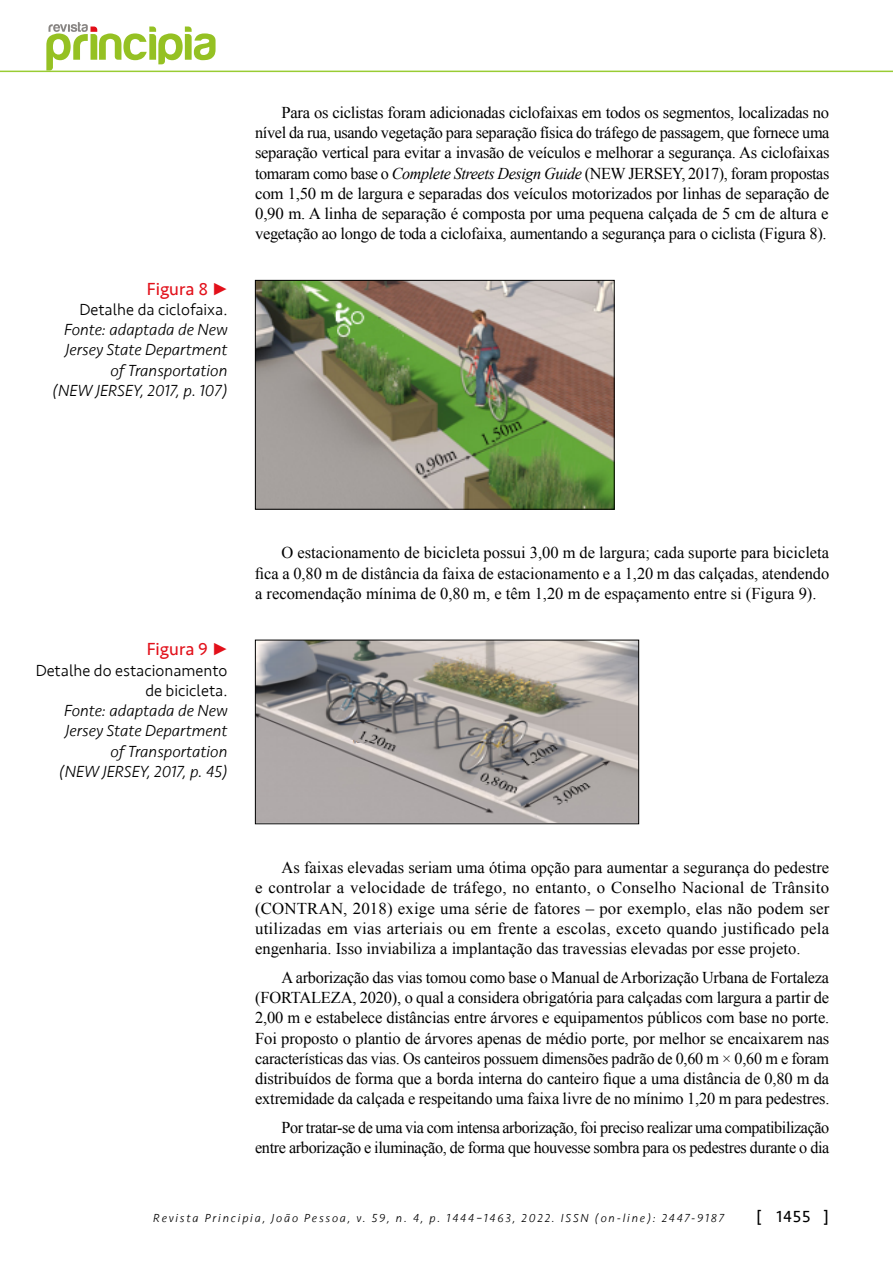
<style>
.page{position:relative;width:893px;height:1263px;background:#fff}
.page>*{position:absolute;margin:0;border:0;box-sizing:border-box;transform-origin:0 0}
.t1{font:18px "Seravek";color:#e2101a}
.t2{font:16.5px/20.2px "Times New Roman";letter-spacing:-.02em;color:#000;text-align:justify}
.t3{font:italic 300 16.5px/20.2px "Seravek";color:#000;text-align:right}
.t4{font:300 16.5px/20.2px "Seravek";color:#000;text-align:right}
.t5{font:16.5px "Seravek";color:#000}
.t6{font:italic 300 12px "Seravek";letter-spacing:.15em;color:#000}
.s1{font-style:italic}
</style>
<div class="page">
<hr style="left:0;top:71px;width:893px;height:1px;background:#9c3">
<img style="left:257px;top:282px;width:355px;height:225px">
<div style="left:255px;top:280px;width:359px;height:229px;border:1px solid #000"></div>
<img style="left:257px;top:642px;width:380px;height:180px">
<div style="left:255px;top:640px;width:384px;height:184px;border:1px solid #000"></div>
<svg style="left:46px;top:22px;width:170px;height:49px"></svg>
<p class="t1" style="left:147px;top:275px;width:82px">Figura 8 •</p>
<p class="t4" style="left:79px;top:300px;width:150px">Detalhe da ciclofaixa.</p>
<p class="t3" style="left:53px;top:320px;width:176px">Fonte: adaptada de New<br>Jersey State Department of Transportation<br>(NEW JERSEY, 2017, p. 107)</p>
<p class="t2" style="left:255px;top:102px;width:576px;text-indent:26px">Para os ciclistas foram adicionadas ciclofaixas em todos os segmentos, localizadas no nível da rua, usando vegetação para separação física do tráfego de passagem, que fornece uma separação vertical para evitar a invasão de veículos e melhorar a segurança. As ciclofaixas tomaram como base o <span class="s1">Complete Streets Design Guide</span> (NEW JERSEY, 2017), foram propostas com 1,50 m de largura e separadas dos veículos motorizados por linhas de separação de 0,90 m. A linha de separação é composta por uma pequena calçada de 5 cm de altura e vegetação ao longo de toda a ciclofaixa, aumentando a segurança para o ciclista (Figura 8).</p>
<p class="t1" style="left:147px;top:635px;width:82px">Figura 9 •</p>
<p class="t4" style="left:36px;top:660px;width:193px">Detalhe do estacionamento de bicicleta.</p>
<p class="t3" style="left:59px;top:701px;width:170px">Fonte: adaptada de New<br>Jersey State Department of Transportation<br>(NEW JERSEY, 2017, p. 45)</p>
<p class="t2" style="left:255px;top:543px;width:576px;text-indent:26px">O estacionamento de bicicleta possui 3,00 m de largura; cada suporte para bicicleta fica a 0,80 m de distância da faixa de estacionamento e a 1,20 m das calçadas, atendendo a recomendação mínima de 0,80 m, e têm 1,20 m de espaçamento entre si (Figura 9).</p>
<p class="t2" style="left:255px;top:857px;width:576px;text-indent:26px">As faixas elevadas seriam uma ótima opção para aumentar a segurança do pedestre e controlar a velocidade de tráfego, no entanto, o Conselho Nacional de Trânsito (CONTRAN, 2018) exige uma série de fatores – por exemplo, elas não podem ser utilizadas em vias arteriais ou em frente a escolas, exceto quando justificado pela engenharia. Isso inviabiliza a implantação das travessias elevadas por esse projeto.</p>
<p class="t2" style="left:255px;top:967px;width:576px;text-indent:26px">A arborização das vias tomou como base o Manual de Arborização Urbana de Fortaleza (FORTALEZA, 2020), o qual a considera obrigatória para calçadas com largura a partir de 2,00 m e estabelece distâncias entre árvores e equipamentos públicos com base no porte.<br>Foi proposto o plantio de árvores apenas de médio porte, por melhor se encaixarem nas características das vias. Os canteiros possuem dimensões padrão de 0,60 m × 0,60 m e foram distribuídos de forma que a borda interna do canteiro fique a uma distância de 0,80 m da extremidade da calçada e respeitando uma faixa livre de no mínimo 1,20 m para pedestres.</p>
<p class="t2" style="left:255px;top:1117px;width:576px;text-align:right">Por tratar-se de uma via com intensa arborização, foi preciso realizar uma compatibilização entre arborização e iluminação, de forma que houvesse sombra para os pedestres durante o dia</p>
<p class="t6" style="left:153px;top:1211px;width:572px">Revista Principia, João Pessoa, v. 59, n. 4, p. 1444–1463, 2022. ISSN (on-line): 2447-9187</p>
<p class="t5" style="left:756px;top:1204px;width:75px">[ 1455 ]</p>
</div>
